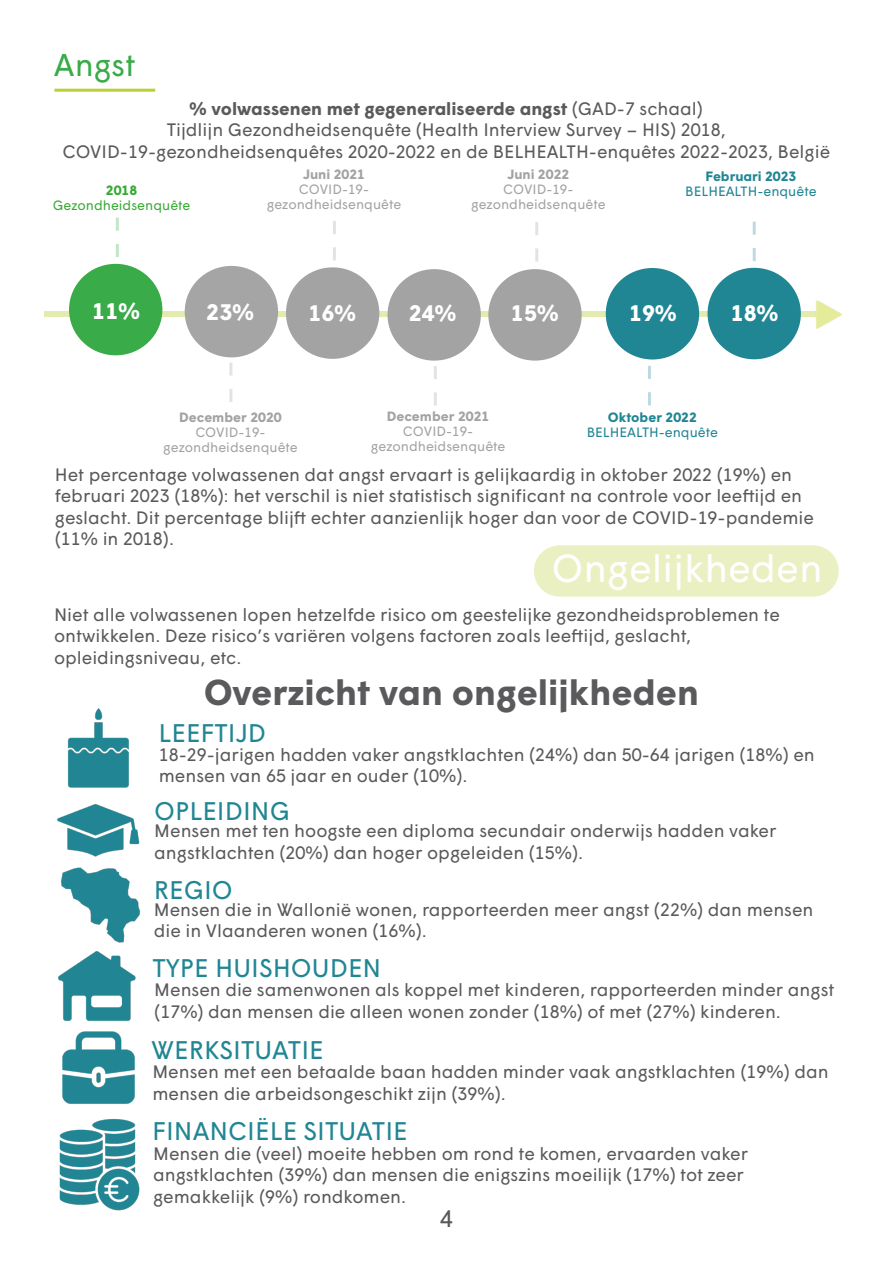
<style>
.page{position:relative;width:893px;height:1263px;background:#fff}
.page>*{position:absolute;margin:0;border:0;box-sizing:border-box;transform-origin:0 0}
.t1{font:39px "Wigrum";color:#fff}
.t2{font:700 36px "Wigrum";color:#5a5a5c}
.t3{font:31.5px "Wigrum";color:#39ab49}
.t4{font:25.5px "Wigrum";color:#218694}
.t5{font:24px "Wigrum";color:#58595b}
.t6{font:700 22.5px "Wigrum";color:#fff}
.t7{font:18px/21.6px "Wigrum";color:#5a595c}
.t8{font:700 18px "Wigrum";color:#5a595c}
.t9{font:13.5px "Wigrum";color:#a4a3a3}
.t10{font:700 13.5px "Wigrum";color:#a4a3a3}
.t11{font:13.5px "Wigrum";color:#218694}
.t12{font:700 13.5px "Wigrum";color:#218694}
.t13{font:13.5px "Wigrum";color:#3aaa35}
.t14{font:700 13.5px "Wigrum";color:#3aaa35}
.s1{font-weight:400}
</style>
<div class="page">
<div style="left:44px;top:312px;width:774px;height:5px;background:#e4ebae"></div>
<img style="left:815px;top:300px;width:27px;height:29px">
<hr style="left:54px;top:89px;width:101px;height:3px;background:#bccf35">
<div style="left:69px;top:264px;width:93px;height:91px;background:#39ab49;border-radius:50%"></div>
<div style="left:606px;top:268px;width:93px;height:91px;background:#218694;border-radius:50%"></div>
<div style="left:488px;top:269px;width:94px;height:92px;background:#a4a3a3;border-radius:50%"></div>
<div style="left:387px;top:269px;width:94px;height:92px;background:#a4a3a3;border-radius:50%"></div>
<div style="left:286px;top:267px;width:93px;height:92px;background:#a4a3a3;border-radius:50%"></div>
<div style="left:185px;top:266px;width:93px;height:91px;background:#a5a5a5;border-radius:50%"></div>
<svg style="left:116px;top:217px;width:3px;height:40px"></svg>
<svg style="left:229px;top:362px;width:3px;height:40px"></svg>
<svg style="left:333px;top:221px;width:3px;height:39px"></svg>
<svg style="left:434px;top:366px;width:3px;height:40px"></svg>
<svg style="left:535px;top:222px;width:3px;height:40px"></svg>
<svg style="left:648px;top:366px;width:3px;height:39px"></svg>
<img style="left:62px;top:1031px;width:73px;height:73px">
<img style="left:68px;top:708px;width:61px;height:80px">
<img style="left:58px;top:951px;width:78px;height:70px">
<img style="left:57px;top:804px;width:83px;height:53px">
<div style="left:707px;top:268px;width:94px;height:91px;background:#218694;border-radius:50%"></div>
<svg style="left:753px;top:222px;width:3px;height:39px"></svg>
<img style="left:61px;top:867px;width:80px;height:76px">
<img style="left:59px;top:1119px;width:81px;height:91px">
<div style="left:534px;top:545px;width:305px;height:52px;background:#ebf0c2;border-radius:26px"></div>
<p class="t3" style="left:54px;top:41px;width:83px">Angst</p>
<p class="t8" style="left:190px;top:95px;width:515px">% volwassenen met gegeneraliseerde angst <span class="s1">(GAD-7 schaal)</span></p>
<p class="t7" style="left:167px;top:118px;width:560px">Tijdlijn Gezondheidsenquête (Health Interview Survey – HIS) 2018,</p>
<p class="t7" style="left:62px;top:139px;width:769px">COVID-19-gezondheidsenquêtes 2020-2022 en de BELHEALTH-enquêtes 2022-2023, België</p>
<p class="t14" style="left:106px;top:180px;width:33px">2018</p>
<p class="t13" style="left:53px;top:195px;width:139px">Gezondheidsenquête</p>
<p class="t10" style="left:303px;top:164px;width:64px">Juni 2021</p>
<p class="t9" style="left:299px;top:179px;width:72px">COVID-19-</p>
<p class="t9" style="left:267px;top:194px;width:136px">gezondheidsenquête</p>
<p class="t10" style="left:507px;top:164px;width:64px">Juni 2022</p>
<p class="t9" style="left:503px;top:179px;width:72px">COVID-19-</p>
<p class="t9" style="left:471px;top:194px;width:136px">gezondheidsenquête</p>
<p class="t12" style="left:705px;top:166px;width:93px">Februari 2023</p>
<p class="t11" style="left:685px;top:181px;width:133px">BELHEALTH-enquête</p>
<p class="t6" style="left:92px;top:294px;width:50px">11%</p>
<p class="t6" style="left:206px;top:295px;width:50px">23%</p>
<p class="t6" style="left:308px;top:296px;width:50px">16%</p>
<p class="t6" style="left:409px;top:296px;width:50px">24%</p>
<p class="t6" style="left:511px;top:296px;width:50px">15%</p>
<p class="t6" style="left:629px;top:296px;width:50px">19%</p>
<p class="t6" style="left:731px;top:296px;width:50px">18%</p>
<p class="t10" style="left:179px;top:407px;width:104px">December 2020</p>
<p class="t9" style="left:195px;top:422px;width:72px">COVID-19-</p>
<p class="t9" style="left:163px;top:437px;width:136px">gezondheidsenquête</p>
<p class="t10" style="left:387px;top:406px;width:104px">December 2021</p>
<p class="t9" style="left:403px;top:421px;width:72px">COVID-19-</p>
<p class="t9" style="left:371px;top:436px;width:136px">gezondheidsenquête</p>
<p class="t12" style="left:608px;top:407px;width:91px">Oktober 2022</p>
<p class="t11" style="left:587px;top:422px;width:133px">BELHEALTH-enquête</p>
<p class="t7" style="left:55px;top:462px;width:761px">Het percentage volwassenen dat angst ervaart is gelijkaardig in oktober 2022 (19%) en februari 2023 (18%): het verschil is niet statistisch significant na controle voor leeftijd en geslacht. Dit percentage blijft echter aanzienlijk hoger dan voor de COVID-19-pandemie (11% in 2018).</p>
<p class="t1" style="left:551px;top:539px;width:273px">Ongelijkheden</p>
<p class="t7" style="left:54px;top:602px;width:727px">Niet alle volwassenen lopen hetzelfde risico om geestelijke gezondheidsproblemen te</p>
<p class="t7" style="left:54px;top:624px;width:638px">ontwikkelen. Deze risico’s variëren volgens factoren zoals leeftijd, geslacht, opleidingsniveau, etc.</p>
<p class="t2" style="left:204px;top:665px;width:497px">Overzicht van ongelijkheden</p>
<p class="t7" style="left:159px;top:742px;width:658px">18-29-jarigen hadden vaker angstklachten (24%) dan 50-64 jarigen (18%) en mensen van 65 jaar en ouder (10%).</p>
<p class="t7" style="left:154px;top:819px;width:624px">Mensen met ten hoogste een diploma secundair onderwijs hadden vaker angstklachten (20%) dan hoger opgeleiden (15%).</p>
<p class="t4" style="left:159px;top:714px;width:109px">LEEFTIJD</p>
<p class="t4" style="left:154px;top:792px;width:137px">OPLEIDING</p>
<p class="t4" style="left:154px;top:870px;width:80px">REGIO</p>
<p class="t7" style="left:154px;top:897px;width:661px">Mensen die in Wallonië wonen, rapporteerden meer angst (22%) dan mensen die in Vlaanderen wonen (16%).</p>
<p class="t4" style="left:152px;top:949px;width:230px">TYPE HUISHOUDEN</p>
<p class="t7" style="left:154px;top:978px;width:681px">Mensen die samenwonen als koppel met kinderen, rapporteerden minder angst (17%) dan mensen die alleen wonen zonder (18%) of met (27%) kinderen.</p>
<p class="t4" style="left:151px;top:1030px;width:174px">WERKSITUATIE</p>
<p class="t7" style="left:152px;top:1060px;width:678px">Mensen met een betaalde baan hadden minder vaak angstklachten (19%) dan mensen die arbeidsongeschikt zijn (39%).</p>
<p class="t4" style="left:152px;top:1112px;width:257px">FINANCIËLE SITUATIE</p>
<p class="t7" style="left:153px;top:1141px;width:597px">Mensen die (veel) moeite hebben om rond te komen, ervaarden vaker angstklachten (39%) dan mensen die enigszins moeilijk (17%) tot zeer gemakkelijk (9%) rondkomen.</p>
<p class="t5" style="left:440px;top:1200px;width:15px">4</p>
</div>
